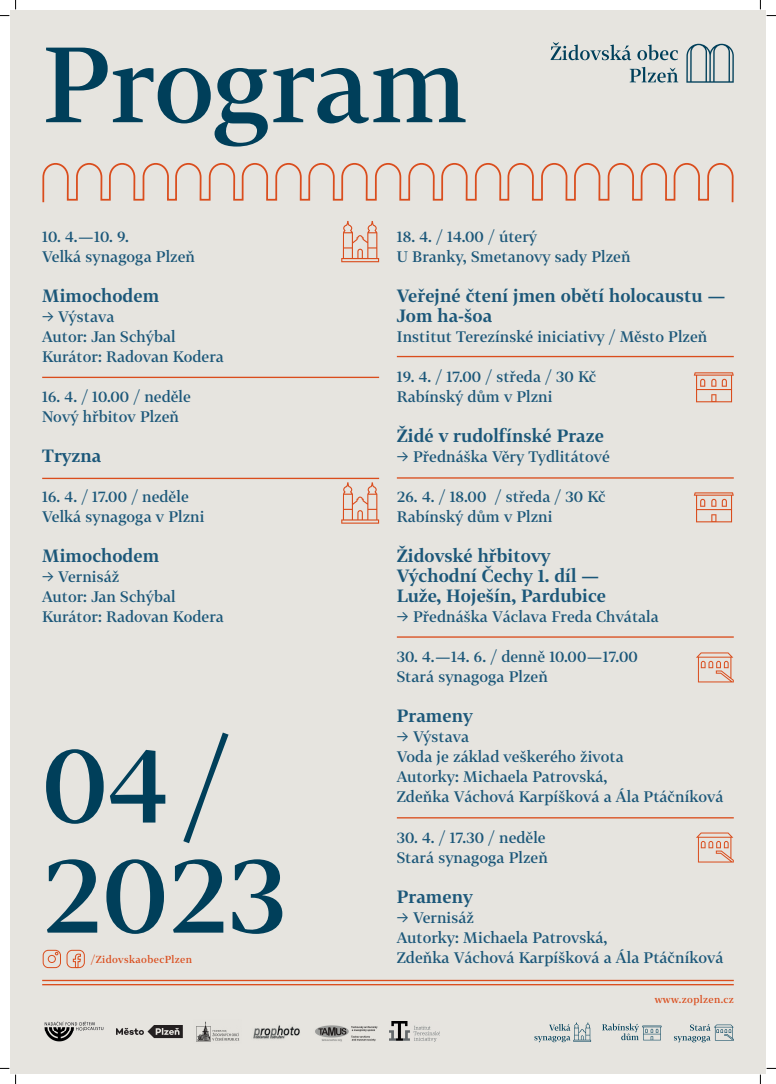
<style>
.page{position:relative;width:776px;height:1084px;background:#fff}
.page>*{position:absolute;margin:0;border:0;box-sizing:border-box;transform-origin:0 0}
.t1{font:500 105px/110.1px "Tabac G2";letter-spacing:.005em;color:#003f5a}
.t2{font:700 17.5px/20px "Tabac G2";letter-spacing:.005em;color:#1b5779}
.t3{font:500 15px/20px "Tabac G2";letter-spacing:.005em;color:#1b5779}
.t4{font:500 10px "Tabac G2";letter-spacing:.04em;color:#da4d1d}
</style>
<div class="page">
<div style="left:10px;top:10px;width:755px;height:1063px;background:#e6e4df"></div>
<svg style="left:686px;top:44px;width:47px;height:39px"></svg>
<svg style="left:629px;top:67px;width:49px;height:16px"></svg>
<svg style="left:550px;top:42px;width:127px;height:18px"></svg>
<img style="left:44px;top:1021px;width:60px;height:21px">
<div style="left:48px;top:955px;width:8px;height:7px;border:1px solid #da4d1d;border-radius:50%"></div>
<div style="left:43px;top:950px;width:18px;height:18px;border:1px solid #da4d1d;border-radius:5px"></div>
<div style="left:67px;top:950px;width:18px;height:18px;border:1px solid #da4d1d;border-radius:5px"></div>
<hr style="left:42px;top:979px;width:691px;height:2px;background:#da4d1d">
<hr style="left:42px;top:984px;width:691px;height:1px;background:#da4d1d">
<svg style="left:693px;top:372px;width:40px;height:30px"></svg>
<svg style="left:693px;top:492px;width:40px;height:30px"></svg>
<svg style="left:72px;top:953px;width:9px;height:15px"></svg>
<svg style="left:602px;top:1023px;width:59px;height:17px"></svg>
<svg style="left:534px;top:1022px;width:56px;height:20px"></svg>
<svg style="left:674px;top:1024px;width:59px;height:18px"></svg>
<svg style="left:696px;top:652px;width:37px;height:30px"></svg>
<svg style="left:696px;top:832px;width:37px;height:30px"></svg>
<svg style="left:42px;top:163px;width:692px;height:40px"></svg>
<hr style="left:396px;top:817px;width:337px;height:1px;background:#da4d1d">
<hr style="left:396px;top:636px;width:337px;height:1px;background:#da4d1d">
<hr style="left:42px;top:377px;width:337px;height:1px;background:#da4d1d">
<hr style="left:42px;top:478px;width:337px;height:1px;background:#da4d1d">
<hr style="left:396px;top:356px;width:337px;height:1px;background:#da4d1d">
<hr style="left:396px;top:477px;width:337px;height:1px;background:#da4d1d">
<svg style="left:341px;top:221px;width:38px;height:41px"></svg>
<svg style="left:341px;top:482px;width:38px;height:41px"></svg>
<img style="left:253px;top:1025px;width:47px;height:14px">
<img style="left:196px;top:1021px;width:43px;height:21px">
<img style="left:315px;top:1025px;width:63px;height:17px">
<img style="left:389px;top:1021px;width:50px;height:20px">
<svg style="left:116px;top:1025px;width:67px;height:13px"></svg>
<svg style="left:759px;top:0;width:2px;height:9px"></svg>
<svg style="left:759px;top:1068px;width:16px;height:16px"></svg>
<h1 class="t1" style="left:42px;top:27px;width:426px">Program</h1>
<p class="t3" style="left:42px;top:226px;width:154px">10. 4. — 10. 9.<br>Velká synagoga Plzeň</p>
<p class="t2" style="left:42px;top:285px;width:118px">Mimochodem</p>
<p class="t3" style="left:42px;top:306px;width:183px">→ Výstava<br>Autor: Jan Schýbal<br>Kurátor: Radovan Kodera</p>
<p class="t3" style="left:42px;top:386px;width:150px">16. 4. / 10.00 / neděle<br>Nový hřbitov Plzeň</p>
<p class="t2" style="left:42px;top:445px;width:61px">Tryzna</p>
<p class="t3" style="left:42px;top:486px;width:164px">16. 4. / 17.00 / neděle<br>Velká synagoga v Plzni</p>
<p class="t2" style="left:42px;top:545px;width:118px">Mimochodem</p>
<p class="t3" style="left:42px;top:566px;width:183px">→ Vernisáž<br>Autor: Jan Schýbal<br>Kurátor: Radovan Kodera</p>
<h1 class="t1" style="left:42px;top:727px;width:245px">04 /<br>2023</h1>
<p class="t4" style="left:91px;top:952px;width:103px">/ZidovskaobecPlzen</p>
<p class="t3" style="left:396px;top:226px;width:235px">18. 4. / 14.00 / úterý<br>U Branky, Smetanovy sady Plzeň</p>
<p class="t2" style="left:396px;top:285px;width:330px">Veřejné čtení jmen obětí holocaustu —<br>Jom ha-šoa</p>
<p class="t3" style="left:396px;top:326px;width:312px">Institut Terezínské iniciativy / Město Plzeň</p>
<p class="t3" style="left:396px;top:366px;width:201px">19. 4. / 17.00 / středa / 30 Kč<br>Rabínský dům v Plzni</p>
<p class="t2" style="left:396px;top:425px;width:208px">Židé v rudolfínské Praze</p>
<p class="t3" style="left:396px;top:446px;width:214px">→ Přednáška Věry Tydlitátové</p>
<p class="t3" style="left:396px;top:486px;width:210px">26. 4. / 18.00 / středa / 30 Kč<br>Rabínský dům v Plzni</p>
<p class="t2" style="left:396px;top:545px;width:211px">Židovské hřbitovy<br>Východní Čechy 1. díl —<br>Luže, Hoješín, Pardubice</p>
<p class="t3" style="left:396px;top:606px;width:263px">→ Přednáška Václava Freda Chvátala</p>
<p class="t3" style="left:396px;top:646px;width:242px">30. 4. — 14. 6. / denně 10.00 — 17.00<br>Stará synagoga Plzeň</p>
<p class="t2" style="left:396px;top:705px;width:77px">Prameny</p>
<p class="t3" style="left:396px;top:726px;width:328px">→ Výstava<br>Voda je základ veškerého života<br>Autorky: Michaela Patrovská,<br>Zdeňka Váchová Karpíšková a Ála Ptáčníková</p>
<p class="t3" style="left:396px;top:826px;width:152px">30. 4. / 17.30 / neděle<br>Stará synagoga Plzeň</p>
<p class="t2" style="left:396px;top:885px;width:77px">Prameny</p>
<p class="t3" style="left:396px;top:906px;width:328px">→ Vernisáž<br>Autorky: Michaela Patrovská,<br>Zdeňka Váchová Karpíšková a Ála Ptáčníková</p>
<p class="t4" style="left:654px;top:992px;width:81px">www.zoplzen.cz</p>
</div>
